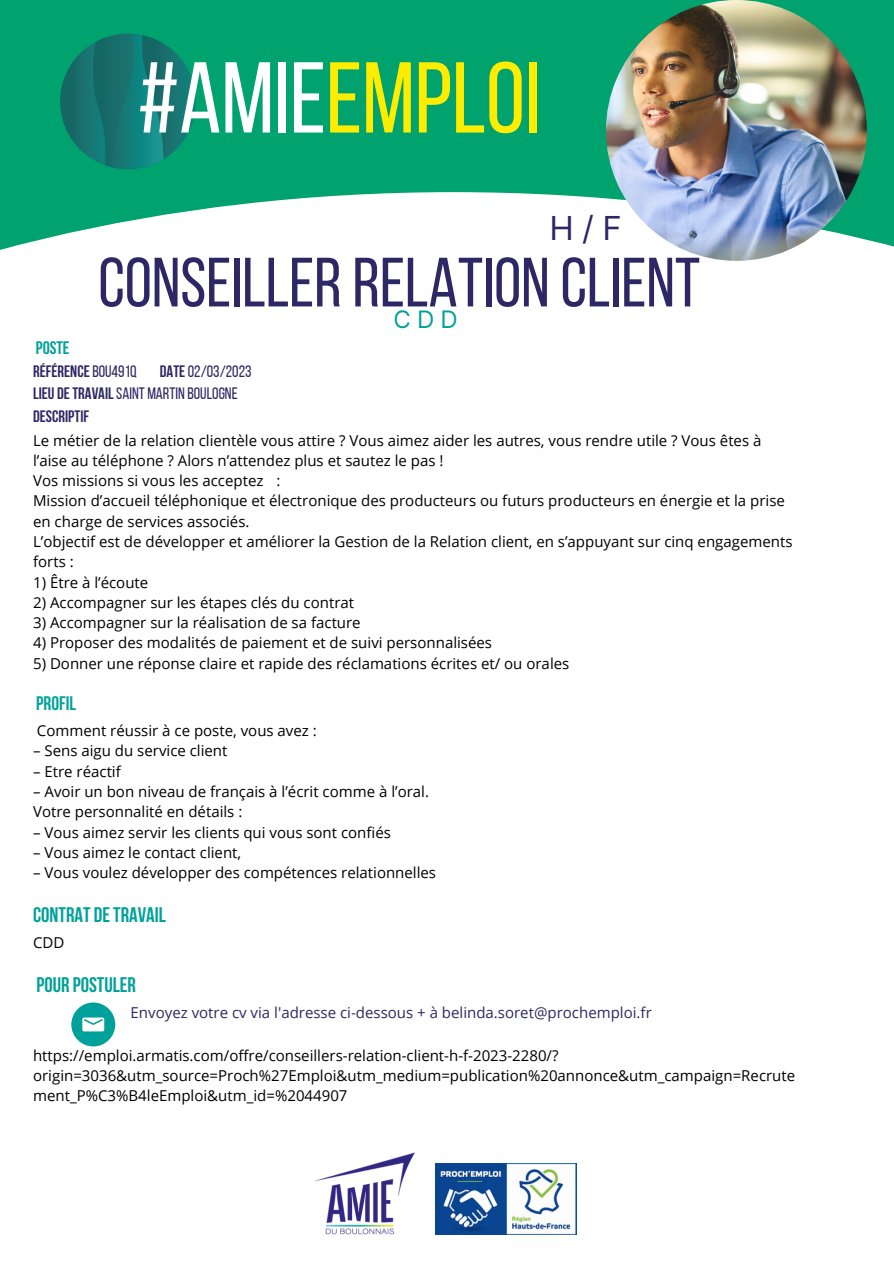
<style>
.page{position:relative;width:894px;height:1264px;background:#fff}
.page>*{position:absolute;margin:0;border:0;box-sizing:border-box;transform-origin:0 0}
.t1{font:100.35px "Bebas Neue";color:#ffed00}
.t2{font:69.6px "Bebas Neue";color:#2d2865}
.t3{font:33px "Inter";color:#2d2865}
.t4{font:24px "Inter";color:#00a19a}
.t5{font:700 21px "Bebas Neue";color:#00a19a}
.t6{font:700 19.5px "Bebas Neue";color:#00a19a}
.t7{font:700 18px "Bebas Neue";color:#00a19a}
.t8{font:16.5px/22.5px "Bebas Neue";color:#2d2865}
.t9{font:700 16.5px "Bebas Neue";color:#2d2865}
.t10{font:15px/20.2px "Open Sans";color:#000}
.t11{font:15px "Open Sans";color:#2d2865}
.s1{color:#fff}
.s2{font-weight:400}
.s3{font-weight:700}
</style>
<div class="page">
<div style="left:0;top:0;width:893px;height:192px;background:#00a26e"></div>
<img style="left:60px;top:34px;width:136px;height:135px;border-radius:50%">
<img style="left:605px;top:0;width:261px;height:261px;border-radius:50%">
<img style="left:435px;top:1163px;width:141px;height:71px">
<img style="left:314px;top:1152px;width:101px;height:83px">
<div style="left:71px;top:1002px;width:44px;height:44px;background:#00a19a;border-radius:50%"></div>
<svg style="left:82px;top:1017px;width:22px;height:14px"></svg>
<h1 class="t1" style="left:138px;top:57px;width:404px"><span class="s1">#AMIE</span>EMPLOI</h1>
<h3 class="t3" style="left:549px;top:208px;width:74px">H/F</h3>
<h2 class="t2" style="left:98px;top:254px;width:603px">CONSEILLERRELATION CLIENT</h2>
<h3 class="t4" style="left:393px;top:305px;width:66px">CDD</h3>
<p class="t7" style="left:36px;top:341px;width:35px">POSTE</p>
<p class="t9" style="left:33px;top:364px;width:105px">RÉFÉRENCE<span class="s2">BOU491Q</span></p>
<p class="t8" style="left:33px;top:361px;width:220px;text-indent:127px"><span class="s3">DATE</span>02/03/2023<br><span class="s3">LIEU DETRAVAIL</span>SAINT MARTIN BOULOGNE<br><span class="s3">DESCRIPTIF</span></p>
<p class="t10" style="left:33px;top:429px;width:760px">Le métier de la relation clientèle vous attire ? Vous aimez aider les autres, vous rendre utile ? Vous êtes à l’aise au téléphone ? Alors n’attendez plus et sautez le pas !<br>Vos missions si vous les acceptez :<br>Mission d’accueil téléphonique et électronique des producteurs ou futurs producteurs en énergie et la prise en charge de services associés.<br>L’objectif est de développer et améliorer la Gestion de la Relation client, en s’appuyant sur cinq engagements forts :</p>
<p class="t10" style="left:33px;top:571px;width:117px">1) Être à l’écoute</p>
<p class="t10" style="left:33px;top:592px;width:322px">2) Accompagner sur les étapes clés du contrat</p>
<p class="t10" style="left:33px;top:612px;width:329px">3) Accompagner sur la réalisation de sa facture</p>
<p class="t10" style="left:33px;top:632px;width:460px">4) Proposer des modalités de paiement et de suivi personnalisées</p>
<p class="t10" style="left:33px;top:652px;width:537px">5) Donner une réponse claire et rapide des réclamations écrites et/ ou orales</p>
<h3 class="t6" style="left:36px;top:695px;width:42px">PROFIL</h3>
<p class="t10" style="left:37px;top:720px;width:281px">Comment réussir à ce poste, vous avez :</p>
<p class="t10" style="left:33px;top:740px;width:196px">– Sens aigu du service client</p>
<p class="t10" style="left:33px;top:760px;width:89px">– Etre réactif</p>
<p class="t10" style="left:33px;top:781px;width:397px">– Avoir un bon niveau de français à l’écrit comme à l’oral.<br>Votre personnalité en détails :</p>
<p class="t10" style="left:33px;top:821px;width:359px">– Vous aimez servir les clients qui vous sont confiés</p>
<p class="t10" style="left:33px;top:842px;width:209px">– Vous aimez le contact client,</p>
<p class="t10" style="left:33px;top:862px;width:404px">– Vous voulez développer des compétences relationnelles</p>
<h3 class="t5" style="left:33px;top:906px;width:134px">CONTRAT DETRAVAIL</h3>
<p class="t10" style="left:33px;top:932px;width:33px">CDD</p>
<h3 class="t5" style="left:36px;top:976px;width:101px">POUR POSTULER</h3>
<p class="t11" style="left:131px;top:1001px;width:522px">Envoyez votre cv via l'adresse ci-dessous + à belinda.soret@prochemploi.fr</p>
<p class="t10" style="left:33px;top:1044px;width:763px">https://emploi.armatis.com/offre/conseillers-relation-client-h-f-2023-2280/? origin=3036&amp;utm_source=Proch%27Emploi&amp;utm_medium=publication%20annonce&amp;utm_campaign=Recrute ment_P%C3%B4leEmploi&amp;utm_id=%2044907</p>
</div>
